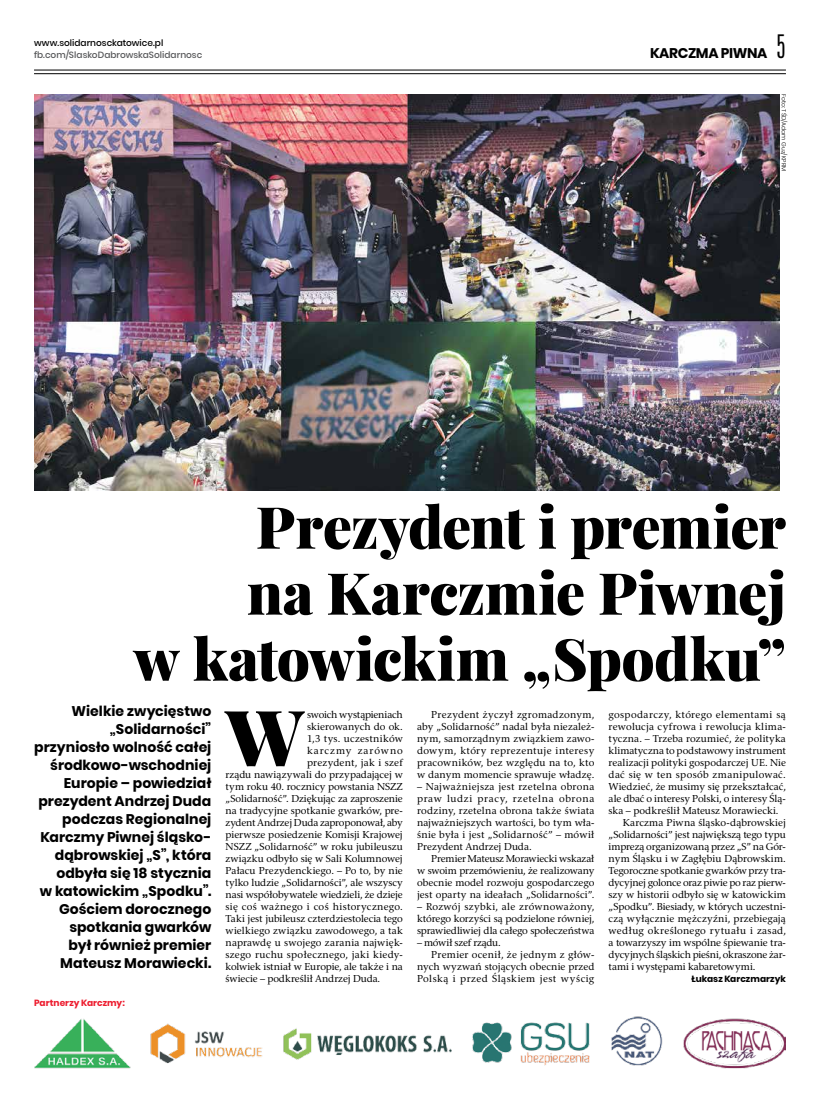
<style>
.page{position:relative;width:820px;height:1106px;background:#fff}
.page>*{position:absolute;margin:0;border:0;box-sizing:border-box;transform-origin:0 0}
.t1{font:900 77.7px "Playfair Display";color:#000}
.t2{font:900 58px/66px "Playfair Display";letter-spacing:-.01em;color:#000;text-align:right}
.t3{font:700 14px/18px "Poppins";color:#000;text-align:right}
.t4{font:700 14px "Poppins";letter-spacing:-.025em;color:#000}
.t5{font:10px/12px "Rashel EFN";letter-spacing:.005em;color:#000;text-align:justify}
.t6{font:10px "Rashel EFN";letter-spacing:.025em;color:#000}
.t7{font:10px "Rashel EFN";letter-spacing:-.025em;color:#000}
.t8{font:10px "Rashel EFN";letter-spacing:.035em;color:#000}
.t9{font:10px "Rashel EFN";letter-spacing:-.015em;color:#000}
.t10{font:10px "Rashel EFN";letter-spacing:.045em;color:#000}
.t11{font:10px "Rashel EFN";letter-spacing:.03em;color:#000}
.t12{font:10px "Rashel EFN";letter-spacing:-.02em;color:#000}
.t13{font:10px "Rashel EFN";letter-spacing:.1em;color:#000}
.t14{font:500 9px "Poppins";color:#58595b}
.t15{font:500 9px "Poppins";color:#000}
.t16{font:700 9px "Poppins";letter-spacing:.005em;color:#000}
.t17{font:700 9px "Poppins";letter-spacing:.005em;color:#ed1c2e}
.t18{font:300 6px "Poppins";letter-spacing:.02em;color:#000}
.s1{font-family:"Antonio";font-weight:300;font-size:27px}
</style>
<div class="page">
<hr style="left:34px;top:70px;width:751px;height:1px;background:#000">
<hr style="left:34px;top:73px;width:751px;height:1px;background:#000">
<img style="left:34px;top:94px;width:745px;height:396px">
<img style="left:34px;top:1016px;width:751px;height:53px">
<p class="t15" style="left:34px;top:38px;width:131px">www.solidarnosckatowice.pl</p>
<p class="t14" style="left:34px;top:50px;width:170px">fb.com/SlaskoDabrowskaSolidarnosc</p>
<h3 class="t4" style="left:649px;top:45px;width:137px">KARCZMA PIWNA <span class="s1">5</span></h3>
<p class="t18" style="left:787px;top:94px;width:79px;rotate:90deg">Foto: TŚD/Adam Guz/KPRM</p>
<h2 class="t2" style="left:133px;top:493px;width:653px">Prezydent i premier<br>na Karczmie Piwnej<br>w katowickim „Spodku”</h2>
<p class="t3" style="left:34px;top:702px;width:179px">Wielkie zwycięstwo „Solidarności” przyniosło wolność całej środkowo-wschodniej<br>Europie – powiedział prezydent Andrzej Duda podczas Regionalnej<br>Karczmy Piwnej śląsko&shy;dąbrowskiej „S”, która odbyła się 18 stycznia<br>w katowickim „Spodku”.<br>Gościem dorocznego spotkania gwarków<br>był również premier<br>Mateusz Morawiecki.</p>
<p class="t17" style="left:34px;top:998px;width:92px">Partnerzy Karczmy:</p>
<h1 class="t1" style="left:225px;top:687px;width:80px">W</h1>
<p class="t12" style="left:307px;top:708px;width:97px">swoich wystąpieniach</p>
<p class="t5" style="left:307px;top:720px;width:97px">skierowanych do ok.</p>
<p class="t5" style="left:307px;top:732px;width:97px">1,3 tys. uczestników</p>
<p class="t13" style="left:307px;top:744px;width:97px">karczmy zarówno</p>
<p class="t5" style="left:307px;top:756px;width:97px">prezydent, jak i szef</p>
<p class="t5" style="left:225px;top:768px;width:179px">rządu nawiązywali do przypadającej w</p>
<p class="t5" style="left:225px;top:780px;width:179px">tym roku 40. rocznicy powstania NSZZ</p>
<p class="t5" style="left:225px;top:792px;width:179px">„Solidarność”. Dziękując za zaproszenie</p>
<p class="t5" style="left:225px;top:804px;width:179px">na tradycyjne spotkanie gwarków, pre-</p>
<p class="t7" style="left:225px;top:816px;width:179px">zydent Andrzej Duda zaproponował, aby</p>
<p class="t5" style="left:225px;top:828px;width:179px">pierwsze posiedzenie Komisji Krajowej</p>
<p class="t5" style="left:225px;top:840px;width:179px">NSZZ „Solidarność” w roku jubileuszu</p>
<p class="t5" style="left:225px;top:852px;width:179px">związku odbyło się w Sali Kolumnowej</p>
<p class="t5" style="left:225px;top:864px;width:179px">Pałacu Prezydenckiego. – Po to, by nie</p>
<p class="t5" style="left:225px;top:876px;width:179px">tylko ludzie „Solidarności”, ale wszyscy</p>
<p class="t5" style="left:225px;top:888px;width:179px">nasi współobywatele wiedzieli, że dzieje</p>
<p class="t6" style="left:225px;top:900px;width:179px">się coś ważnego i coś historycznego.</p>
<p class="t5" style="left:225px;top:912px;width:179px">Taki jest jubileusz czterdziestolecia tego</p>
<p class="t5" style="left:225px;top:924px;width:179px">wielkiego związku zawodowego, a tak</p>
<p class="t5" style="left:225px;top:936px;width:179px">naprawdę u swojego zarania najwięk-</p>
<p class="t6" style="left:225px;top:948px;width:179px">szego ruchu społecznego, jaki kiedy-</p>
<p class="t5" style="left:225px;top:960px;width:179px">kolwiek istniał w Europie, ale także i na</p>
<p class="t5" style="left:225px;top:972px;width:156px">świecie – podkreślił Andrzej Duda.</p>
<p class="t5" style="left:417px;top:708px;width:179px;text-indent:14px">Prezydent życzył zgromadzonym, aby „Solidarność” nadal była niezależ&shy;nym, samorządnym związkiem zawo&shy;dowym, który reprezentuje interesy pracowników, bez względu na to, kto w danym momencie sprawuje władzę.</p>
<p class="t5" style="left:417px;top:780px;width:179px">– Najważniejsza jest rzetelna obrona praw ludzi pracy, rzetelna obrona rodziny, rzetelna obrona także świata najważniejszych wartości, bo tym wła&shy;śnie była i jest „Solidarność” – mówił Prezydent Andrzej Duda.</p>
<p class="t5" style="left:417px;top:852px;width:179px;text-indent:14px">Premier Mateusz Morawiecki wskazał w swoim przemówieniu, że realizowany obecnie model rozwoju gospodarczego jest oparty na ideałach „Solidarności”.</p>
<p class="t5" style="left:417px;top:900px;width:179px">– Rozwój szybki, ale zrównoważony, którego korzyści są podzielone równiej, sprawiedliwiej dla całego społeczeństwa</p>
<p class="t7" style="left:417px;top:936px;width:85px">– mówił szef rządu.</p>
<p class="t6" style="left:431px;top:948px;width:164px">Premier ocenił, że jednym z głów-</p>
<p class="t5" style="left:417px;top:960px;width:179px">nych wyzwań stojących obecnie przed</p>
<p class="t10" style="left:417px;top:972px;width:179px">Polską i przed Śląskiem jest wyścig</p>
<p class="t8" style="left:608px;top:708px;width:179px">gospodarczy, którego elementami są</p>
<p class="t5" style="left:608px;top:720px;width:179px">rewolucja cyfrowa i rewolucja klima-</p>
<p class="t5" style="left:608px;top:732px;width:179px">tyczna. – Trzeba rozumieć, że polityka</p>
<p class="t5" style="left:608px;top:744px;width:179px">klimatyczna to podstawowy instrument</p>
<p class="t5" style="left:608px;top:756px;width:179px">realizacji polityki gospodarczej UE. Nie</p>
<p class="t11" style="left:608px;top:768px;width:179px">dać się w ten sposób zmanipulować.</p>
<p class="t5" style="left:608px;top:780px;width:179px">Wiedzieć, że musimy się przekształcać,</p>
<p class="t5" style="left:608px;top:792px;width:179px">ale dbać o interesy Polski, o interesy Ślą-</p>
<p class="t5" style="left:608px;top:804px;width:171px">ska – podkreślił Mateusz Morawiecki.</p>
<p class="t5" style="left:622px;top:816px;width:165px">Karczma Piwna śląsko-dąbrowskiej</p>
<p class="t5" style="left:608px;top:828px;width:179px">„Solidarności” jest największą tego typu</p>
<p class="t5" style="left:608px;top:840px;width:179px">imprezą organizowaną przez „S” na Gór-</p>
<p class="t5" style="left:608px;top:852px;width:179px">nym Śląsku i w Zagłębiu Dąbrowskim.</p>
<p class="t5" style="left:608px;top:864px;width:179px">Tegoroczne spotkanie gwarków przy tra-</p>
<p class="t7" style="left:608px;top:876px;width:179px">dycyjnej golonce oraz piwie po raz pierw-</p>
<p class="t5" style="left:608px;top:888px;width:179px">szy w historii odbyło się w katowickim</p>
<p class="t5" style="left:608px;top:900px;width:179px">„Spodku”. Biesiady, w których uczestni-</p>
<p class="t5" style="left:608px;top:912px;width:179px">czą wyłącznie mężczyźni, przebiegają</p>
<p class="t8" style="left:608px;top:924px;width:179px">według określonego rytuału i zasad,</p>
<p class="t5" style="left:608px;top:936px;width:179px">a towarzyszy im wspólne śpiewanie tra-</p>
<p class="t9" style="left:608px;top:948px;width:179px">dycyjnych śląskich pieśni, okraszone żar-</p>
<p class="t5" style="left:608px;top:960px;width:148px">tami i występami kabaretowymi.</p>
<p class="t16" style="left:691px;top:974px;width:96px">Łukasz Karczmarzyk</p>
</div>
